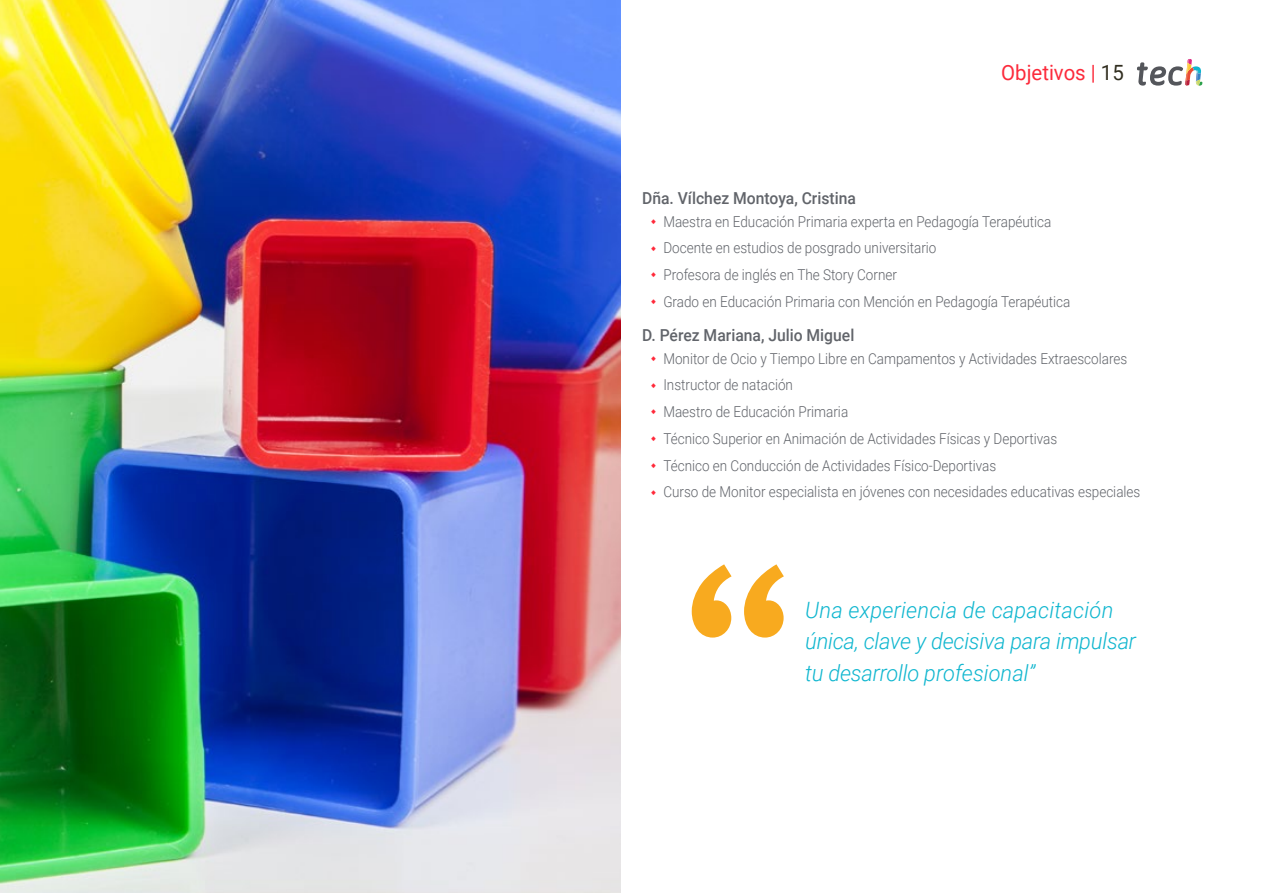
<style>
.page{position:relative;width:1263px;height:893px;background:#fff}
.page>*{position:absolute;margin:0;border:0;box-sizing:border-box;transform-origin:0 0}
.t1{font:italic 300 22.5px/31.5px "Roboto";letter-spacing:-.01em;color:#0fb6cf}
.t2{font:21px "Roboto";color:#fc2a3b}
.t3{font:500 16.5px "Roboto";color:#61646a;scale:.95 1}
.t4{font:300 15px/26.7px "Roboto";color:#61646a;scale:.9 1}
.s1{color:#312e20}
</style>
<div class="page">
<svg style="left:1137px;top:59px;width:65px;height:27px"></svg>
<img style="left:0;top:0;width:621px;height:893px">
<svg style="left:692px;top:564px;width:92px;height:74px"></svg>
<h2 class="t2" style="left:1001px;top:57px;width:124px">Objetivos | <span class="s1">15</span></h2>
<p class="t3" style="left:642px;top:187px;width:227px">Dña. Vílchez Montoya, Cristina</p>
<p class="t4" style="left:663px;top:207px;width:454px">Maestra en Educación Primaria experta en Pedagogía Terapéutica Docente en estudios de posgrado universitario<br>Profesora de inglés en The Story Corner<br>Grado en Educación Primaria con Mención en Pedagogía Terapéutica</p>
<p class="t3" style="left:642px;top:324px;width:225px">D. Pérez Mariana, Julio Miguel</p>
<p class="t4" style="left:663px;top:344px;width:531px">Monitor de Ocio y Tiempo Libre en Campamentos y Actividades Extraescolares Instructor de natación<br>Maestro de Educación Primaria<br>Técnico Superior en Animación de Actividades Físicas y Deportivas<br>Técnico en Conducción de Actividades Físico-Deportivas<br>Curso de Monitor especialista en jóvenes con necesidades educativas especiales</p>
<h1 class="t1" style="left:805px;top:593px;width:332px">Una experiencia de capacitación única, clave y decisiva para impulsar tu desarrollo profesional”</h1>
</div>
